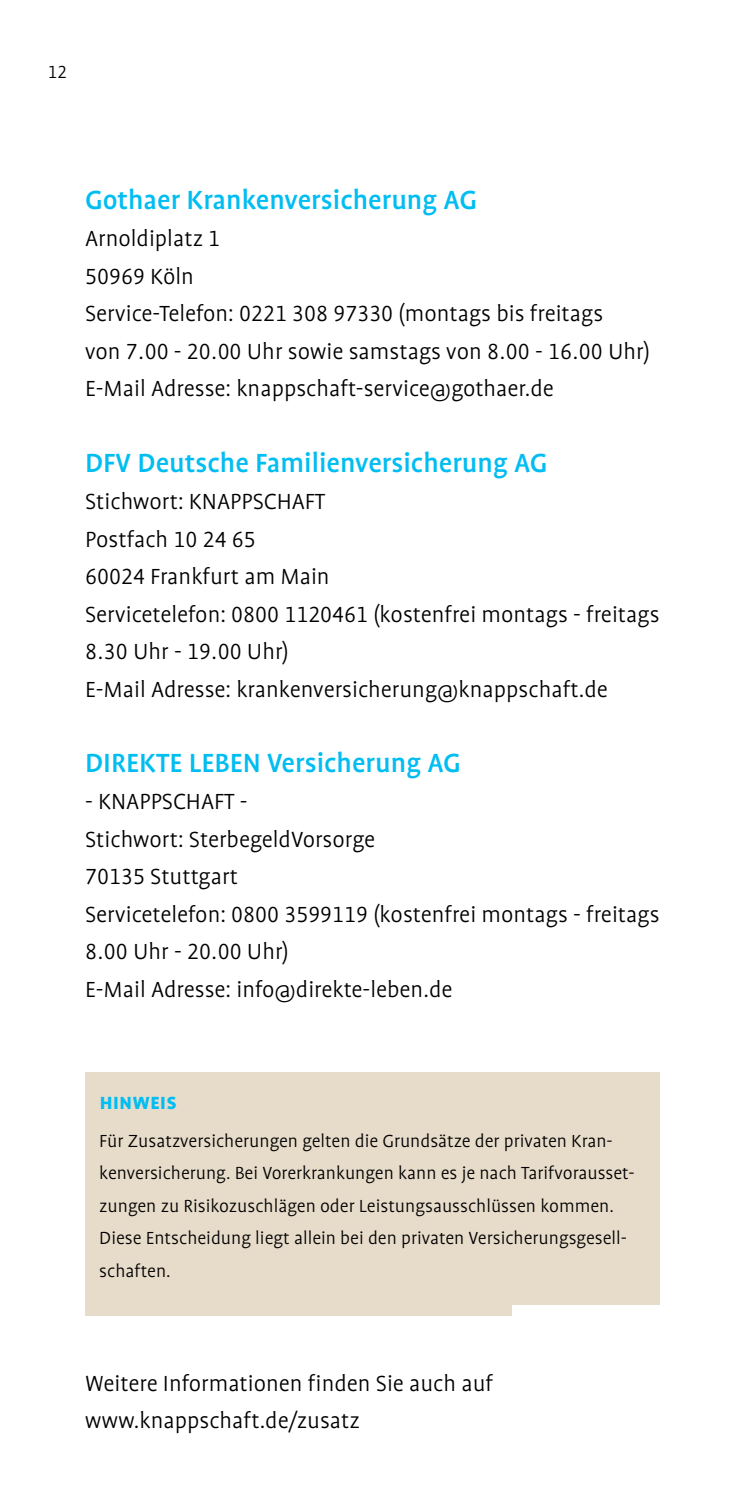
<style>
.page{position:relative;width:745px;height:1489px;background:#fff}
.page>*{position:absolute;margin:0;border:0;box-sizing:border-box;transform-origin:0 0}
.t1{font:500 30px "Profile";color:#00bdf2}
.t2{font:300 25px/37.5px "Profile";color:#000}
.t3{font:300 25px "Profile NO";color:#000}
.t4{font:700 23.75px "Profile SC";color:#00bdf2}
.t5{font:300 20px/32.5px "Profile";color:#000}
.t6{font:300 20px "Profile NO";color:#000}
.s1{font-family:"Profile NO"}
.s2{font-family:"Profile"}
</style>
<div class="page">
<div style="left:85px;top:1071px;width:574px;height:244px;background:#e7dbca"></div>
<div style="left:511px;top:1304px;width:154px;height:21px;background:#fff"></div>
<p class="t6" style="left:48px;top:62px;width:21px">12</p>
<p class="t1" style="left:85px;top:184px;width:393px">Gothaer Krankenversicherung AG</p>
<p class="t2" style="left:85px;top:220px;width:136px">Arnoldiplatz <span class="s1">1</span></p>
<p class="t3" style="left:85px;top:264px;width:110px">50969 <span class="s2">Köln</span></p>
<p class="t2" style="left:85px;top:295px;width:566px">Service-Telefon: <span class="s1">0221 308 97330</span> (montags bis freitags<br>von <span class="s1">7.00 - 20.00</span> Uhr sowie samstags von <span class="s1">8.00 - 16.00</span> Uhr)<br>E-Mail Adresse: knappschaft-service@gothaer.de</p>
<p class="t1" style="left:85px;top:446px;width:463px">DFV Deutsche Familienversicherung AG</p>
<p class="t2" style="left:85px;top:483px;width:575px">Stichwort: KNAPPSCHAFT<br>Postfach <span class="s1">10 24 65<br>60024</span> Frankfurt am Main<br>Servicetelefon: <span class="s1">0800 1120461</span> (kostenfrei montags - freitags</p>
<p class="t3" style="left:85px;top:639px;width:205px">8.30 <span class="s2">Uhr -</span> 19.00 <span class="s2">Uhr)</span></p>
<p class="t2" style="left:85px;top:670px;width:523px">E-Mail Adresse: krankenversicherung@knappschaft.de</p>
<p class="t1" style="left:85px;top:746px;width:377px">DIREKTE LEBEN Versicherung AG</p>
<p class="t2" style="left:85px;top:783px;width:575px">- KNAPPSCHAFT -<br>Stichwort: SterbegeldVorsorge<br><span class="s1">70135</span> Stuttgart<br>Servicetelefon: <span class="s1">0800 3599119</span> (kostenfrei montags - freitags</p>
<p class="t3" style="left:85px;top:939px;width:205px">8.00 <span class="s2">Uhr -</span> 20.00 <span class="s2">Uhr)</span></p>
<p class="t2" style="left:85px;top:970px;width:368px">E-Mail Adresse: info@direkte-leben.de</p>
<p class="t4" style="left:99px;top:1089px;width:79px">hinweis</p>
<p class="t5" style="left:99px;top:1124px;width:536px">Für Zusatzversicherungen gelten die Grundsätze der privaten Kran&shy;kenversicherung. Bei Vorerkrankungen kann es je nach Tarifvorausset&shy;zungen zu Risikozuschlägen oder Leistungsausschlüssen kommen.<br>Diese Entscheidung liegt allein bei den privaten Versicherungsgesell&shy;schaften.</p>
<p class="t2" style="left:85px;top:1364px;width:409px">Weitere Informationen finden Sie auch auf www.knappschaft.de/zusatz</p>
</div>
